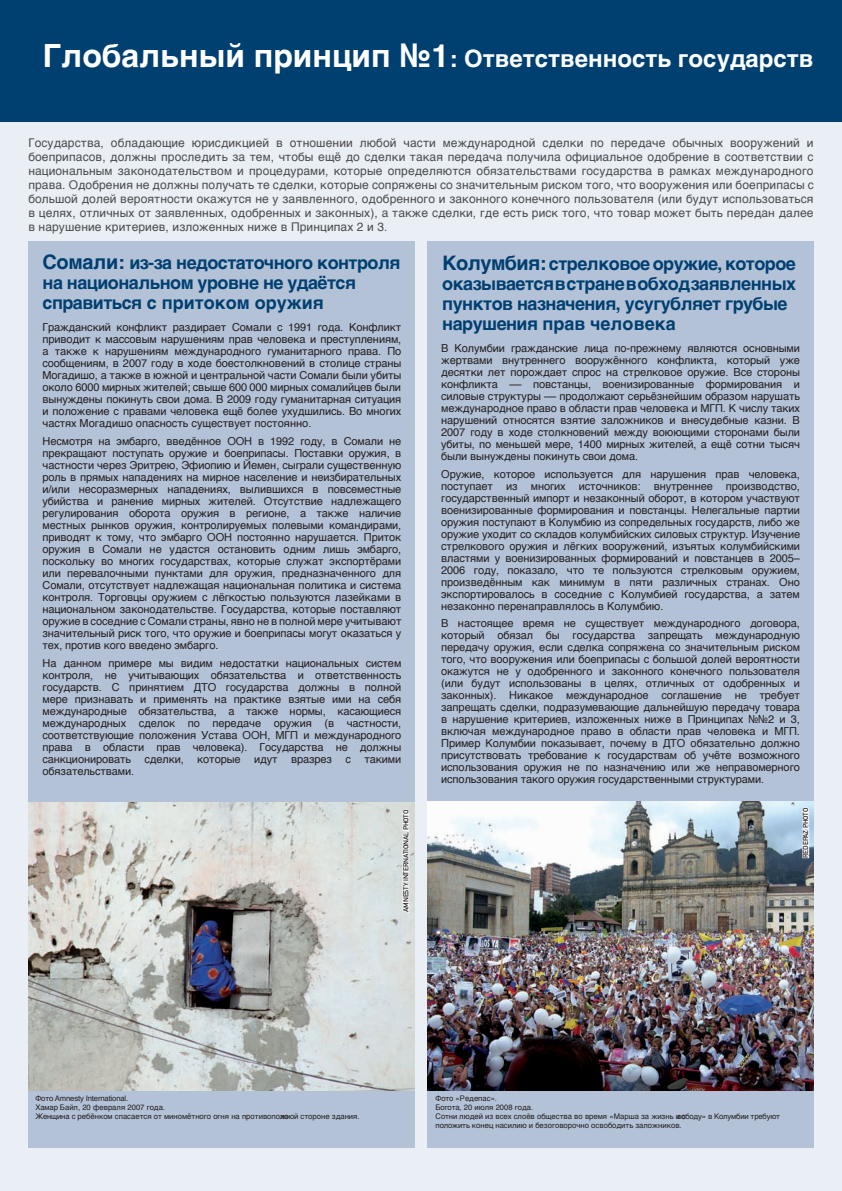
<style>
.page{position:relative;width:842px;height:1191px;background:#fff}
.page>*{position:absolute;margin:0;border:0;box-sizing:border-box;transform-origin:0 0}
.t1{font:700 24px "Helvetica";color:#fff}
.t2{font:700 18px/20px "Helvetica";letter-spacing:-.03em;color:#004071}
.t3{font:12px/14px "Helvetica";letter-spacing:.01em;color:#4b4c4d;text-align:justify}
.t4{font:11px/12px "Helvetica";letter-spacing:-.01em;color:#231f20;text-align:justify}
.t5{font:7.7px/9.1px "Helvetica";color:#231f20}
.t6{font:7.2px "DIN Mittelschrift";letter-spacing:-.02em;color:#231f20}
.s1{font-size:32px}
.s2{font-size:20px}
</style>
<div class="page">
<div style="left:0;top:1px;width:841px;height:1190px;background:#eaeff5"></div>
<div style="left:0;top:1px;width:841px;height:120px;background:#004071"></div>
<div style="left:427px;top:241px;width:387px;height:906px;background:#b4c2d8"></div>
<div style="left:28px;top:241px;width:387px;height:906px;background:#b4c2d8"></div>
<img style="left:427px;top:801px;width:387px;height:289px">
<img style="left:28px;top:802px;width:387px;height:288px">
<svg style="left:801px;top:806px;width:9px;height:53px"></svg>
<svg style="left:401px;top:808px;width:10px;height:111px"></svg>
<h1 class="t1" style="left:43px;top:49px;width:772px"><span class="s1">Глобальный принцип №1</span>: Ответственность государств</h1>
<p class="t3" style="left:28px;top:136px;width:787px">Государства, обладающие юрисдикцией в отношении любой части международной сделки по передаче обычных вооружений и боеприпасов, должны проследить за тем, чтобы ещё до сделки такая передача получила официальное одобрение в соответствии с национальным законодательством и процедурами, которые определяются обязательствами государства в рамках международного права. Одобрения не должны получать те сделки, которые сопряжены со значительным риском того, что вооружения или боеприпасы с большой долей вероятности окажутся не у заявленного, одобренного и законного конечного пользователя (или будут использоваться в целях, отличных от заявленных, одобренных и законных), а также сделки, где есть риск того, что товар может быть передан далее в нарушение критериев, изложенных ниже в Принципах 2 и 3.</p>
<h2 class="t2" style="left:43px;top:254px;width:360px"><span class="s2">Сомали:</span> из-за недостаточного контроля на национальном уровне не удаётся справиться с притоком оружия</h2>
<h2 class="t2" style="left:442px;top:256px;width:355px"><span class="s2">Колумбия:</span> стрелковое оружие, которое оказываетсявстраневобходзаявленных пунктов назначения, усугубляет грубые нарушения прав человека</h2>
<p class="t4" style="left:441px;top:343px;width:360px">В Колумбии гражданские лица по-прежнему являются основными жертвами внутреннего вооружённого конфликта, который уже десятки лет порождает спрос на стрелковое оружие. Все стороны конфликта –– повстанцы, военизированные формирования и силовые структуры –– продолжают серьёзнейшим образом нарушать международное право в области прав человека и МГП. К числу таких нарушений относятся взятие заложников и внесудебные казни. В 2007 году в ходе столкновений между воюющими сторонами были убиты, по меньшей мере, 1400 мирных жителей, а ещё сотни тысяч были вынуждены покинуть свои дома.</p>
<p class="t4" style="left:441px;top:468px;width:360px">Оружие, которое используется для нарушения прав человека, поступает из многих источников: внутреннее производство, государственный импорт и незаконный оборот, в котором участвуют военизированные формирования и повстанцы. Нелегальные партии оружия поступают в Колумбию из сопредельных государств, либо же оружие уходит со складов колумбийских силовых структур. Изучение стрелкового оружия и лёгких вооружений, изъятых колумбийскими властями у военизированных формирований и повстанцев в 2005– 2006 году, показало, что те пользуются стрелковым оружием, произведённым как минимум в пяти различных странах. Оно экспортировалось в соседние с Колумбией государства, а затем незаконно перенаправлялось в Колумбию.</p>
<p class="t4" style="left:441px;top:618px;width:360px">В настоящее время не существует международного договора, который обязал бы государства запрещать международную передачу оружия, если сделка сопряжена со значительным риском того, что вооружения или боеприпасы с большой долей вероятности окажутся не у одобренного и законного конечного пользователя (или будут использованы в целях, отличных от одобренных и законных). Никакое международное соглашение не требует запрещать сделки, подразумевающие дальнейшую передачу товара в нарушение критериев, изложенных ниже в Принципах №№2 и 3, включая международное право в области прав человека и МГП.<br>Пример Колумбии показывает, почему в ДТО обязательно должно присутствовать требование к государствам об учёте возможного использования оружия не по назначению или же неправомерного использования такого оружия государственными структурами.</p>
<p class="t4" style="left:43px;top:322px;width:360px">Гражданский конфликт раздирает Сомали с 1991 года. Конфликт приводит к массовым нарушениям прав человека и преступлениям, а также к нарушениям международного гуманитарного права. По сообщениям, в 2007 году в ходе боестолкновений в столице страны Могадишо, а также в южной и центральной части Сомали были убиты около 6000 мирных жителей; свыше 600 000 мирных сомалийцев были вынуждены покинуть свои дома. В 2009 году гуманитарная ситуация и положение с правами человека ещё более ухудшились. Во многих частях Могадишо опасность существует постоянно.</p>
<p class="t4" style="left:43px;top:436px;width:360px">Несмотря на эмбарго, введённое ООН в 1992 году, в Сомали не прекращают поступать оружие и боеприпасы. Поставки оружия, в частности через Эритрею, Эфиопию и Йемен, сыграли существенную роль в прямых нападениях на мирное население и неизбирательных и/или несоразмерных нападениях, вылившихся в повсеместные убийства и ранение мирных жителей. Отсутствие надлежащего регулирования оборота оружия в регионе, а также наличие местных рынков оружия, контролируемых полевыми командирами, приводят к тому, что эмбарго ООН постоянно нарушается. Приток оружия в Сомали не удастся остановить одним лишь эмбарго, поскольку во многих государствах, которые служат экспортёрами или перевалочными пунктами для оружия, предназначенного для Сомали, отсутствует надлежащая национальная политика и система контроля. Торговцы оружием с лёгкостью пользуются лазейками в национальном законодательстве. Государства, которые поставляют оружие в соседние с Сомали страны, явно не в полной мере учитывают значительный риск того, что оружие и боеприпасы могут оказаться у тех, против кого введено эмбарго.</p>
<p class="t4" style="left:43px;top:657px;width:360px">На данном примере мы видим недостатки национальных систем контроля, не учитывающих обязательства и ответственность государств. С принятием ДТО государства должны в полной мере признавать и применять на практике взятые ими на себя международные обязательства, а также нормы, касающиеся международных сделок по передаче оружия (в частности, соответствующие положения Устава ООН, МГП и международного права в области прав человека). Государства не должны санкционировать сделки, которые идут вразрез с такими обязательствами.</p>
<p class="t6" style="left:402px;top:911px;width:103px;rotate:-90deg">AMNESTY INTERNATIONAL PHOTO</p>
<p class="t6" style="left:801px;top:858px;width:51px;rotate:-90deg">REDEPAZ PHOTO</p>
<p class="t5" style="left:35px;top:1094px;width:326px">Фото Amnesty International.<br>Хамар Байл, 20 февраля 2007 года.<br>Женщина с ребёнком спасается от миномётного огня на противоположной стороне здания.</p>
<p class="t5" style="left:436px;top:1094px;width:346px">Фото «Редепас».<br>Богота, 20 июля 2008 года.<br>Сотни людей из всех слоёв общества во время «Марша за жизнь ивободу» в Колумбии требуют</p>
<p class="t5" style="left:682px;top:1112px;width:5px">с</p>
<p class="t5" style="left:436px;top:1121px;width:248px">положить конец насилию и безоговорочно освободить заложников.</p>
</div>
